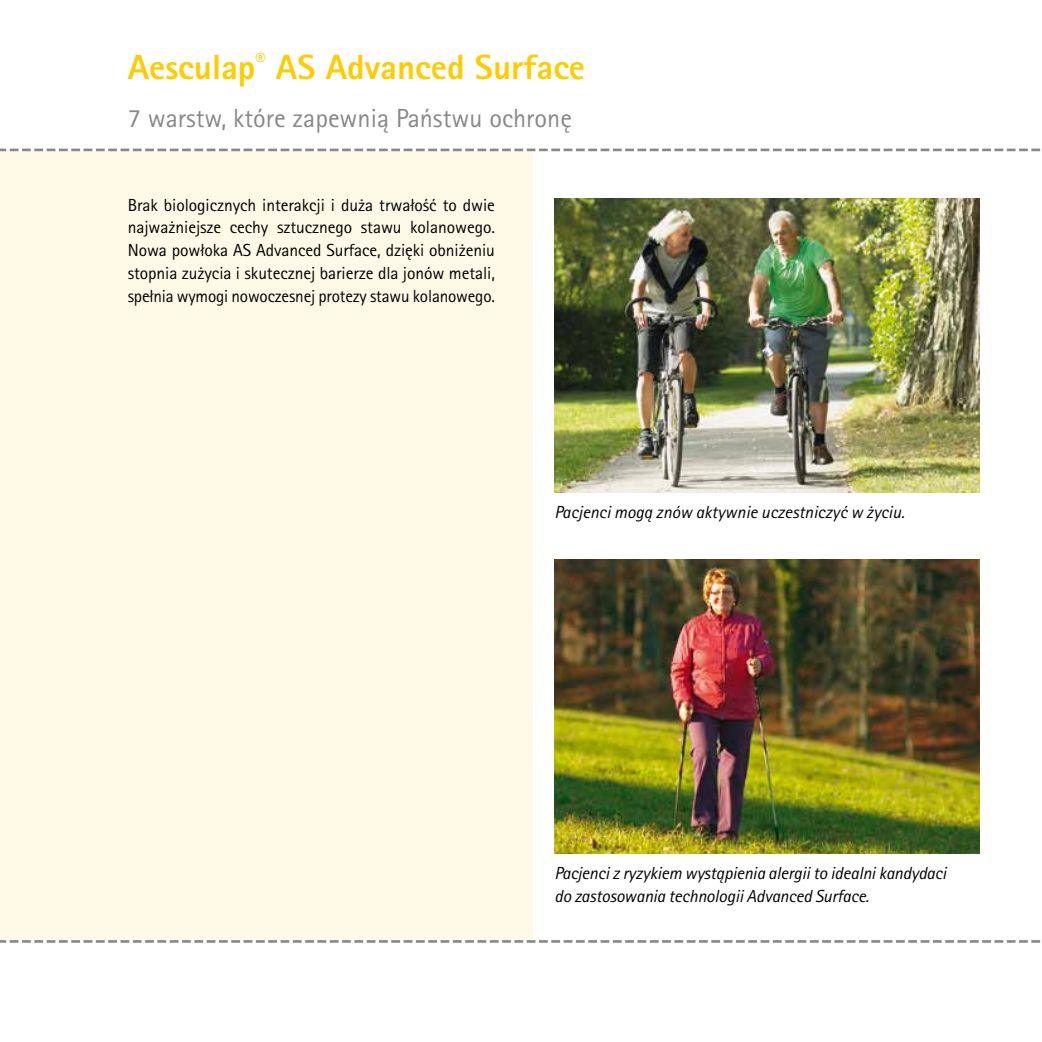
<style>
.page{position:relative;width:1042px;height:1042px;background:#fff}
.page>*{position:absolute;margin:0;border:0;box-sizing:border-box;transform-origin:0 0}
.t1{font:800 35px "Rotis Sans Serif Pro";color:#fecc00}
.t2{font:26.25px "Rotis Sans Serif Pro";color:#87888a}
.t3{font:17.5px/22.8px "Rotis Sans Serif Pro";letter-spacing:-.01em;color:#000;text-align:justify}
.t4{font:italic 17.5px/22.8px "Rotis Sans Serif Pro";letter-spacing:-.01em;color:#000}
</style>
<div class="page">
<div style="left:0;top:151px;width:532px;height:789px;background:#fff9e8"></div>
<svg style="left:0;top:149px;width:1041px;height:2px"></svg>
<svg style="left:0;top:940px;width:1041px;height:3px"></svg>
<img style="left:554px;top:198px;width:426px;height:294px">
<img style="left:554px;top:559px;width:426px;height:294px">
<h1 class="t1" style="left:128px;top:45px;width:459px">Aesculap<sup>®</sup> AS Advanced Surface</h1>
<h2 class="t2" style="left:128px;top:102px;width:446px">7 warstw, które zapewnią Państwu ochronę</h2>
<p class="t3" style="left:128px;top:193px;width:369px">Brak biologicznych interakcji i duża trwałość to dwie najważniejsze cechy sztucznego stawu kolanowego.<br>Nowa powłoka AS Advanced Surface, dzięki obniżeniu stopnia zużycia i skutecznej barierze dla jonów metali, spełnia wymogi nowoczesnej protezy stawu kolanowego.</p>
<p class="t4" style="left:554px;top:501px;width:352px">Pacjenci mogą znów aktywnie uczestniczyć w życiu.</p>
<p class="t4" style="left:554px;top:862px;width:393px">Pacjenci z ryzykiem wystąpienia alergii to idealni kandydaci do zastosowania technologii Advanced Surface.</p>
</div>
